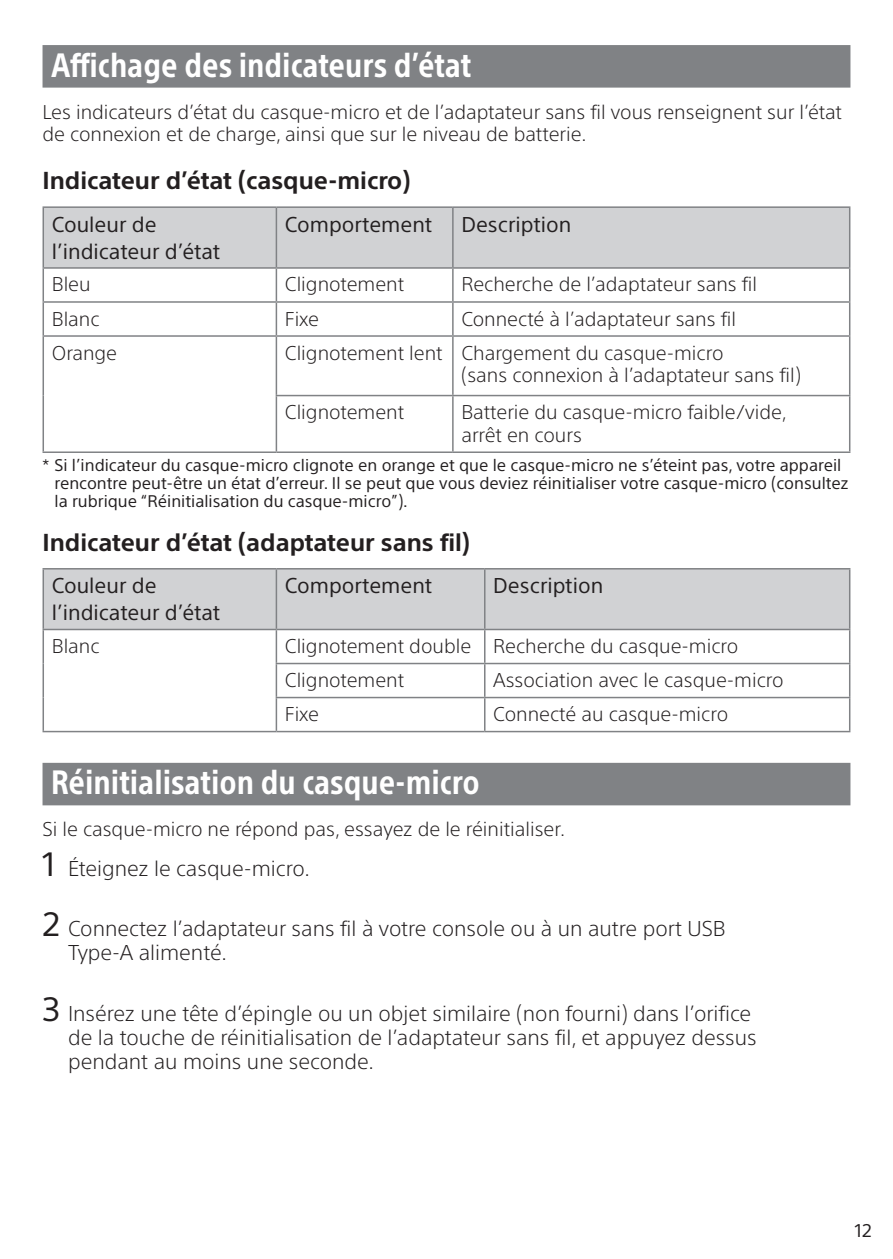
<style>
.page{position:relative;width:893px;height:1259px;background:#fff}
.page>*{position:absolute;margin:0;border:0;box-sizing:border-box;transform-origin:0 0}
.t1{font:700 condensed 33px "SST";color:#fff}
.t2{font:700 24px "SST";color:#231f20}
.t3{font:300 21px/24px "SST";color:#231f20}
.t4{font:21px/27px "SST";color:#231f20}
.t5{font:300 19.5px/22.5px "SST";color:#231f20}
.t6{font:18px "SST";color:#231f20}
.t7{font:16.5px/18px "SST";color:#231f20}
.s1{font-weight:400;font-size:33px}
</style>
<div class="page">
<div style="left:43px;top:45px;width:807px;height:43px;background:#808285"></div>
<div style="left:43px;top:763px;width:807px;height:42px;background:#808285"></div>
<div style="left:44px;top:208px;width:805px;height:59px;background:#d1d2d4"></div>
<hr style="left:43px;top:206px;width:233px;height:2px;background:#808285">
<hr style="left:43px;top:208px;width:1px;height:59px;background:#808285">
<hr style="left:276px;top:206px;width:177px;height:2px;background:#808285">
<hr style="left:276px;top:208px;width:1px;height:59px;background:#808285">
<hr style="left:453px;top:206px;width:397px;height:2px;background:#808285">
<hr style="left:452px;top:208px;width:2px;height:59px;background:#808285">
<hr style="left:849px;top:208px;width:1px;height:59px;background:#808285">
<hr style="left:43px;top:267px;width:233px;height:2px;background:#808285">
<hr style="left:43px;top:269px;width:1px;height:32px;background:#808285">
<hr style="left:276px;top:267px;width:177px;height:2px;background:#808285">
<hr style="left:276px;top:269px;width:1px;height:32px;background:#808285">
<hr style="left:453px;top:267px;width:397px;height:2px;background:#808285">
<hr style="left:452px;top:269px;width:2px;height:32px;background:#808285">
<hr style="left:849px;top:269px;width:1px;height:32px;background:#808285">
<hr style="left:43px;top:301px;width:233px;height:2px;background:#808285">
<hr style="left:43px;top:303px;width:1px;height:32px;background:#808285">
<hr style="left:276px;top:301px;width:177px;height:2px;background:#808285">
<hr style="left:276px;top:303px;width:1px;height:32px;background:#808285">
<hr style="left:453px;top:301px;width:397px;height:2px;background:#808285">
<hr style="left:452px;top:303px;width:2px;height:32px;background:#808285">
<hr style="left:849px;top:303px;width:1px;height:32px;background:#808285">
<hr style="left:43px;top:335px;width:233px;height:2px;background:#808285">
<hr style="left:43px;top:337px;width:1px;height:58px;background:#808285">
<hr style="left:276px;top:335px;width:177px;height:2px;background:#808285">
<hr style="left:276px;top:337px;width:1px;height:58px;background:#808285">
<hr style="left:453px;top:335px;width:397px;height:2px;background:#808285">
<hr style="left:452px;top:337px;width:2px;height:58px;background:#808285">
<hr style="left:849px;top:337px;width:1px;height:58px;background:#808285">
<hr style="left:43px;top:395px;width:1px;height:56px;background:#808285">
<hr style="left:276px;top:395px;width:177px;height:1px;background:#808285">
<hr style="left:276px;top:396px;width:1px;height:55px;background:#808285">
<hr style="left:453px;top:395px;width:397px;height:1px;background:#808285">
<hr style="left:452px;top:396px;width:2px;height:55px;background:#808285">
<hr style="left:849px;top:396px;width:1px;height:55px;background:#808285">
<hr style="left:43px;top:451px;width:233px;height:2px;background:#808285">
<hr style="left:276px;top:451px;width:177px;height:2px;background:#808285">
<hr style="left:453px;top:451px;width:397px;height:2px;background:#808285">
<div style="left:44px;top:569px;width:805px;height:60px;background:#d1d2d4"></div>
<hr style="left:43px;top:568px;width:233px;height:1px;background:#808285">
<hr style="left:43px;top:569px;width:1px;height:60px;background:#808285">
<hr style="left:276px;top:568px;width:209px;height:1px;background:#808285">
<hr style="left:276px;top:569px;width:1px;height:60px;background:#808285">
<hr style="left:485px;top:568px;width:365px;height:1px;background:#808285">
<hr style="left:484px;top:569px;width:1px;height:60px;background:#808285">
<hr style="left:849px;top:569px;width:1px;height:60px;background:#808285">
<hr style="left:43px;top:629px;width:233px;height:1px;background:#808285">
<hr style="left:43px;top:630px;width:1px;height:33px;background:#808285">
<hr style="left:276px;top:629px;width:209px;height:1px;background:#808285">
<hr style="left:276px;top:630px;width:1px;height:33px;background:#808285">
<hr style="left:485px;top:629px;width:365px;height:1px;background:#808285">
<hr style="left:484px;top:630px;width:1px;height:33px;background:#808285">
<hr style="left:849px;top:630px;width:1px;height:33px;background:#808285">
<hr style="left:43px;top:663px;width:1px;height:34px;background:#808285">
<hr style="left:276px;top:663px;width:209px;height:1px;background:#808285">
<hr style="left:276px;top:664px;width:1px;height:33px;background:#808285">
<hr style="left:485px;top:663px;width:365px;height:1px;background:#808285">
<hr style="left:484px;top:664px;width:1px;height:33px;background:#808285">
<hr style="left:849px;top:664px;width:1px;height:33px;background:#808285">
<hr style="left:43px;top:697px;width:1px;height:34px;background:#808285">
<hr style="left:276px;top:697px;width:209px;height:1px;background:#808285">
<hr style="left:276px;top:698px;width:1px;height:33px;background:#808285">
<hr style="left:485px;top:697px;width:365px;height:1px;background:#808285">
<hr style="left:484px;top:698px;width:1px;height:33px;background:#808285">
<hr style="left:849px;top:698px;width:1px;height:33px;background:#808285">
<hr style="left:43px;top:731px;width:233px;height:1px;background:#808285">
<hr style="left:276px;top:731px;width:209px;height:1px;background:#808285">
<hr style="left:485px;top:731px;width:365px;height:1px;background:#808285">
<h1 class="t1" style="left:51px;top:45px;width:422px">Affichage des indicateurs d’état</h1>
<p class="t5" style="left:43px;top:100px;width:801px">Les indicateurs d’état du casque-micro et de l’adaptateur sans fil vous renseignent sur l’état de connexion et de charge, ainsi que sur le niveau de batterie.</p>
<p class="t2" style="left:43px;top:167px;width:369px">Indicateur d’état (casque-micro)</p>
<p class="t4" style="left:52px;top:211px;width:170px">Couleur de l’indicateur d’état</p>
<p class="t4" style="left:285px;top:211px;width:149px">Comportement</p>
<p class="t4" style="left:461px;top:211px;width:111px">Description</p>
<p class="t5" style="left:52px;top:273px;width:40px">Bleu</p>
<p class="t5" style="left:285px;top:273px;width:121px">Clignotement</p>
<p class="t5" style="left:461px;top:273px;width:297px">Recherche de l’adaptateur sans fil</p>
<p class="t5" style="left:52px;top:307px;width:49px">Blanc</p>
<p class="t5" style="left:285px;top:307px;width:36px">Fixe</p>
<p class="t5" style="left:461px;top:307px;width:276px">Connecté à l’adaptateur sans fil</p>
<p class="t5" style="left:52px;top:341px;width:67px">Orange</p>
<p class="t5" style="left:461px;top:341px;width:341px;text-indent:-176px">Clignotement lent Chargement du casque-micro<br>(sans connexion à l’adaptateur sans fil)</p>
<p class="t5" style="left:285px;top:401px;width:121px">Clignotement</p>
<p class="t5" style="left:461px;top:401px;width:327px">Batterie du casque-micro faible/vide, arrêt en cours</p>
<p class="t7" style="left:55px;top:456px;width:796px;text-indent:-12px">* Si l’indicateur du casque-micro clignote en orange et que le casque-micro ne s’éteint pas, votre appareil rencontre peut-être un état d’erreur. Il se peut que vous deviez réinitialiser votre casque-micro (consultez la rubrique “Réinitialisation du casque-micro”).</p>
<p class="t2" style="left:43px;top:528px;width:429px">Indicateur d’état (adaptateur sans fil)</p>
<p class="t4" style="left:52px;top:572px;width:170px">Couleur de l’indicateur d’état</p>
<p class="t4" style="left:285px;top:572px;width:149px">Comportement</p>
<p class="t4" style="left:493px;top:572px;width:111px">Description</p>
<p class="t5" style="left:52px;top:634px;width:49px">Blanc</p>
<p class="t5" style="left:285px;top:629px;width:455px;line-height:33.9px">Clignotement double Recherche du casque-micro<br>Clignotement</p>
<p class="t5" style="left:493px;top:668px;width:292px">Association avec le casque-micro</p>
<p class="t5" style="left:285px;top:703px;width:36px">Fixe</p>
<p class="t5" style="left:493px;top:703px;width:236px">Connecté au casque-micro</p>
<h1 class="t1" style="left:51px;top:763px;width:430px">Réinitialisation du casque-micro</h1>
<p class="t5" style="left:43px;top:818px;width:524px">Si le casque-micro ne répond pas, essayez de le réinitialiser.</p>
<p class="t3" style="left:43px;top:856px;width:269px"><span class="s1">1</span> Éteignez le casque-micro.</p>
<p class="t3" style="left:68px;top:917px;width:659px;text-indent:-26px"><span class="s1">2</span> Connectez l’adaptateur sans fil à votre console ou à un autre port USB<br>Type-A alimenté.</p>
<p class="t3" style="left:68px;top:1001px;width:690px;text-indent:-26px"><span class="s1">3</span> Insérez une tête d’épingle ou un objet similaire (non fourni) dans l’orifice de la touche de réinitialisation de l’adaptateur sans fil, et appuyez dessus pendant au moins une seconde.</p>
<p class="t6" style="left:855px;top:1219px;width:18px">12</p>
</div>
